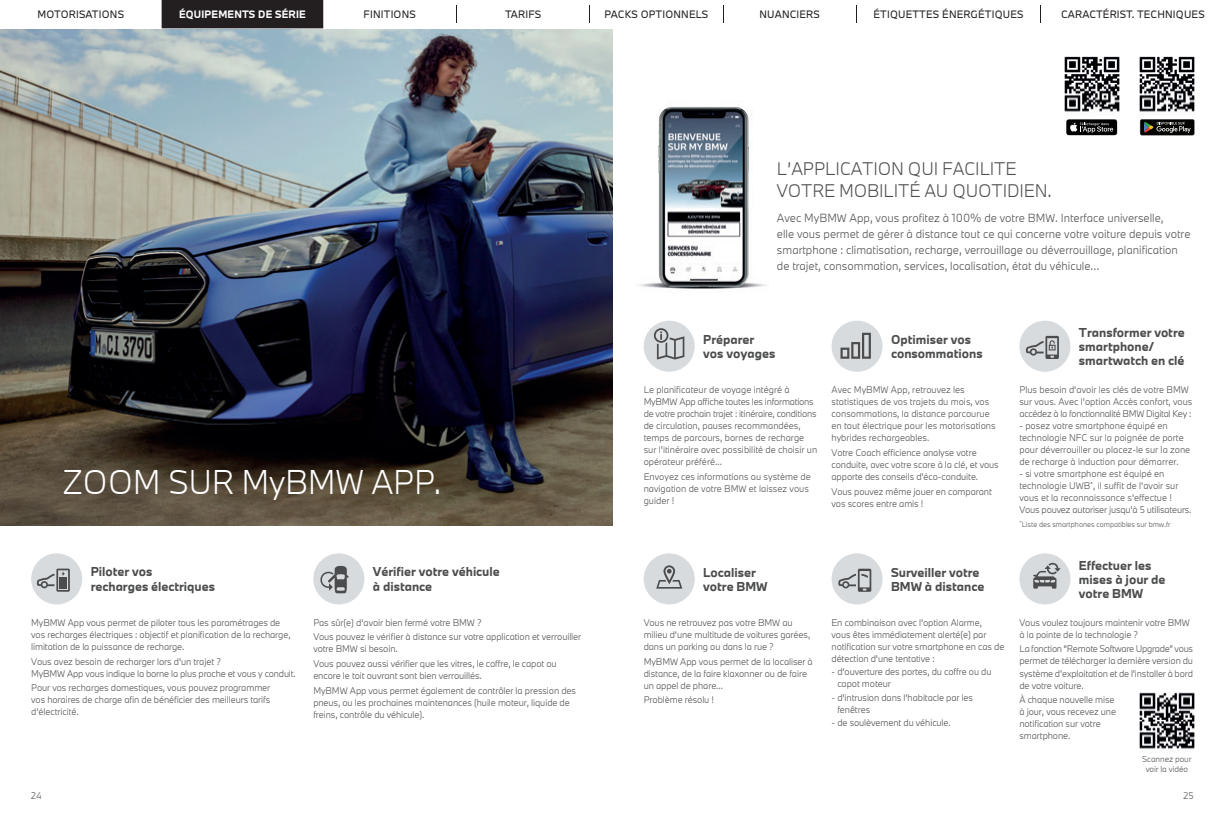
<style>
.page{position:relative;width:1225px;height:823px;background:#fff}
.page>*{position:absolute;margin:0;border:0;box-sizing:border-box;transform-origin:0 0}
.t1{font:300 32px "BMW Type Next Latin TT";letter-spacing:-.01em;color:#fff}
.t2{font:300 17px/22px "BMW Type Next Latin TT";letter-spacing:-.01em;color:#4b4c4d}
.t3{font:700 12px/14px "BMW Type Next Latin TT";color:#4b4c4d}
.t4{font:300 11px/16px "BMW Type Next Latin TT";color:#4b4c4d}
.t5{font:10px "BMW Type Next Latin TT";letter-spacing:.02em;color:#231f20}
.t6{font:700 10px "BMW Type Next Latin TT";letter-spacing:.02em;color:#fff}
.t7{font:300 9px/12px "BMW Type Next Latin TT";letter-spacing:-.01em;color:#4b4c4d}
.t8{font:300 8px/10px "BMW Type Next Latin TT";letter-spacing:-.01em;color:#4b4c4d;text-align:center}
.t9{font:300 7px "BMW Type Next Latin TT";color:#4b4c4d}
</style>
<div class="page">
<img style="left:0;top:28px;width:612px;height:496px">
<div style="left:643px;top:320px;width:51px;height:51px;background:#d7dbde;border-radius:50%"></div>
<svg style="left:654px;top:328px;width:30px;height:31px"></svg>
<div style="left:831px;top:320px;width:51px;height:51px;background:#d7dbde;border-radius:50%"></div>
<svg style="left:840px;top:332px;width:31px;height:26px"></svg>
<div style="left:1019px;top:320px;width:51px;height:51px;background:#d7dbde;border-radius:50%"></div>
<svg style="left:1026px;top:335px;width:33px;height:24px"></svg>
<div style="left:31px;top:553px;width:51px;height:51px;background:#d7dbde;border-radius:50%"></div>
<svg style="left:37px;top:568px;width:33px;height:23px"></svg>
<div style="left:313px;top:553px;width:51px;height:51px;background:#d7dbde;border-radius:50%"></div>
<svg style="left:320px;top:565px;width:29px;height:28px"></svg>
<div style="left:643px;top:553px;width:51px;height:51px;background:#d7dbde;border-radius:50%"></div>
<svg style="left:656px;top:565px;width:26px;height:23px"></svg>
<div style="left:831px;top:553px;width:51px;height:51px;background:#d7dbde;border-radius:50%"></div>
<svg style="left:838px;top:568px;width:33px;height:23px"></svg>
<div style="left:1019px;top:553px;width:51px;height:51px;background:#d7dbde;border-radius:50%"></div>
<svg style="left:1033px;top:562px;width:27px;height:26px"></svg>
<img style="left:639px;top:106px;width:127px;height:184px">
<img style="left:1139px;top:692px;width:56px;height:60px">
<img style="left:1064px;top:56px;width:56px;height:59px">
<svg style="left:1066px;top:119px;width:51px;height:16px"></svg>
<img style="left:1139px;top:56px;width:56px;height:59px">
<svg style="left:1140px;top:119px;width:54px;height:16px"></svg>
<svg style="left:161px;top:0;width:880px;height:28px"></svg>
<p class="t5" style="left:37px;top:7px;width:88px">MOTORISATIONS</p>
<p class="t6" style="left:179px;top:7px;width:128px">ÉQUIPEMENTS DE SÉRIE</p>
<p class="t5" style="left:364px;top:7px;width:54px">FINITIONS</p>
<p class="t5" style="left:505px;top:7px;width:38px">TARIFS</p>
<p class="t5" style="left:604px;top:7px;width:105px">PACKS OPTIONNELS</p>
<p class="t5" style="left:759px;top:7px;width:62px">NUANCIERS</p>
<p class="t5" style="left:873px;top:7px;width:152px">ÉTIQUETTES ÉNERGÉTIQUES</p>
<p class="t5" style="left:1061px;top:7px;width:145px">CARACTÉRIST. TECHNIQUES</p>
<h1 class="t1" style="left:62px;top:459px;width:380px">ZOOM SUR MyBMW APP.</h1>
<h3 class="t3" style="left:91px;top:563px;width:126px;line-height:15px">Piloter vos<br>recharges électriques</h3>
<h3 class="t3" style="left:373px;top:563px;width:128px;line-height:15px">Vérifier votre véhicule à distance</h3>
<p class="t7" style="left:31px;top:615px;width:261px">MyBMW App vous permet de piloter tous les paramétrages de vos recharges électriques : objectif et planification de la recharge, limitation de la puissance de recharge.</p>
<p class="t7" style="left:31px;top:654px;width:266px">Vous avez besoin de recharger lors d'un trajet ?<br>MyBMW App vous indique la borne la plus proche et vous y conduit.</p>
<p class="t7" style="left:31px;top:681px;width:241px;text-align:justify">Pour vos recharges domestiques, vous pouvez programmer vos horaires de charge afin de bénéficier des meilleurs tarifs d’électricité.</p>
<p class="t7" style="left:313px;top:614px;width:269px;line-height:14.8px">Pas sûr(e) d’avoir bien fermé votre BMW ?<br>Vous pouvez le vérifier à distance sur votre application et verrouiller</p>
<p class="t7" style="left:313px;top:641px;width:245px;line-height:14.8px">votre BMW si besoin.<br>Vous pouvez aussi vérifier que les vitres, le coffre, le capot ou</p>
<p class="t7" style="left:313px;top:668px;width:264px;line-height:14.8px">encore le toit ouvrant sont bien verrouillés.<br>MyBMW App vous permet également de contrôler la pression des</p>
<p class="t7" style="left:313px;top:696px;width:258px">pneus, ou les prochaines maintenances (huile moteur, liquide de freins, contrôle du véhicule).</p>
<h2 class="t2" style="left:777px;top:157px;width:276px">L’APPLICATION QUI FACILITE<br>VOTRE MOBILITÉ AU QUOTIDIEN.</h2>
<p class="t4" style="left:777px;top:209px;width:415px">Avec MyBMW App, vous profitez à 100% de votre BMW. Interface universelle,<br>elle vous permet de gérer à distance tout ce qui concerne votre voiture depuis votre smartphone : climatisation, recharge, verrouillage ou déverrouillage, planification de trajet, consommation, services, localisation, état du véhicule…</p>
<h3 class="t3" style="left:703px;top:332px;width:74px">Préparer vos voyages</h3>
<h3 class="t3" style="left:891px;top:332px;width:93px">Optimiser vos consommations</h3>
<h3 class="t3" style="left:1079px;top:325px;width:107px">Transformer votre smartphone/ smartwatch en clé</h3>
<p class="t7" style="left:643px;top:383px;width:175px">Le planificateur de voyage intégré à MyBMW App affiche toutes les informations de votre prochain trajet : itinéraire, conditions de circulation, pauses recommandées, temps de parcours, bornes de recharge sur l'itinéraire avec possibilité de choisir un opérateur préféré...</p>
<p class="t7" style="left:643px;top:470px;width:169px">Envoyez ces informations au système de navigation de votre BMW et laissez vous guider !</p>
<p class="t7" style="left:1019px;top:383px;width:175px">Plus besoin d'avoir les clés de votre BMW sur vous. Avec l'option Accès confort, vous accédez à la fonctionnalité BMW Digital Key :</p>
<p class="t7" style="left:1019px;top:419px;width:172px">- posez votre smartphone équipé en technologie NFC sur la poignée de porte pour déverrouiller ou placez-le sur la zone de recharge à induction pour démarrer.</p>
<p class="t7" style="left:1019px;top:467px;width:174px">- si votre smartphone est équipé en technologie UWB<sup>*</sup>, il suffit de l'avoir sur vous et la reconnaissance s'effectue !<br>Vous pouvez autoriser jusqu'à 5 utilisateurs.</p>
<p class="t9" style="left:1019px;top:518px;width:153px"><sup>*</sup>Liste des smartphones compatibles sur bmw.fr</p>
<p class="t7" style="left:831px;top:383px;width:166px">Avec MyBMW App, retrouvez les statistiques de vos trajets du mois, vos consommations, la distance parcourue en tout électrique pour les motorisations hybrides rechargeables.</p>
<p class="t7" style="left:831px;top:446px;width:169px">Votre Coach efficience analyse votre conduite, avec votre score à la clé, et vous apporte des conseils d'éco-conduite.</p>
<p class="t7" style="left:831px;top:485px;width:162px">Vous pouvez même jouer en comparant vos scores entre amis !</p>
<h3 class="t3" style="left:703px;top:564px;width:66px">Localiser votre BMW</h3>
<h3 class="t3" style="left:891px;top:564px;width:95px">Surveiller votre<br>BMW à distance</h3>
<h3 class="t3" style="left:1079px;top:557px;width:88px">Effectuer les mises à jour de votre BMW</h3>
<p class="t7" style="left:643px;top:615px;width:168px">Vous ne retrouvez pas votre BMW au milieu d’une multitude de voitures garées, dans un parking ou dans la rue ?</p>
<p class="t7" style="left:643px;top:654px;width:171px">MyBMW App vous permet de la localiser à distance, de la faire klaxonner ou de faire un appel de phare...</p>
<p class="t7" style="left:643px;top:693px;width:72px">Problème résolu !</p>
<p class="t7" style="left:1019px;top:615px;width:172px">Vous voulez toujours maintenir votre BMW à la pointe de la technologie ?</p>
<p class="t7" style="left:1019px;top:642px;width:175px;text-align:justify">La fonction “Remote Software Upgrade” vous permet de télécharger la dernière version du système d'exploitation et de l'installer à bord de votre voiture.</p>
<p class="t7" style="left:1019px;top:693px;width:98px">À chaque nouvelle mise à jour, vous recevez une notification sur votre smartphone.</p>
<p class="t7" style="left:831px;top:615px;width:174px">En combinaison avec l'option Alarme,<br>vous êtes immédiatement alerté(e) par notification sur votre smartphone en cas de détection d'une tentative :</p>
<p class="t7" style="left:837px;top:665px;width:156px;text-indent:-6px">- d'ouverture des portes, du coffre ou du capot moteur</p>
<p class="t7" style="left:837px;top:690px;width:137px;text-indent:-6px">- d'intrusion dans l'habitacle par les fenêtres</p>
<p class="t7" style="left:831px;top:716px;width:121px">- de soulèvement du véhicule.</p>
<p class="t8" style="left:1142px;top:753px;width:51px">Scannez pour voir la vidéo</p>
<p class="t7" style="left:31px;top:788px;width:12px">24</p>
<p class="t7" style="left:1183px;top:788px;width:12px">25</p>
</div>
